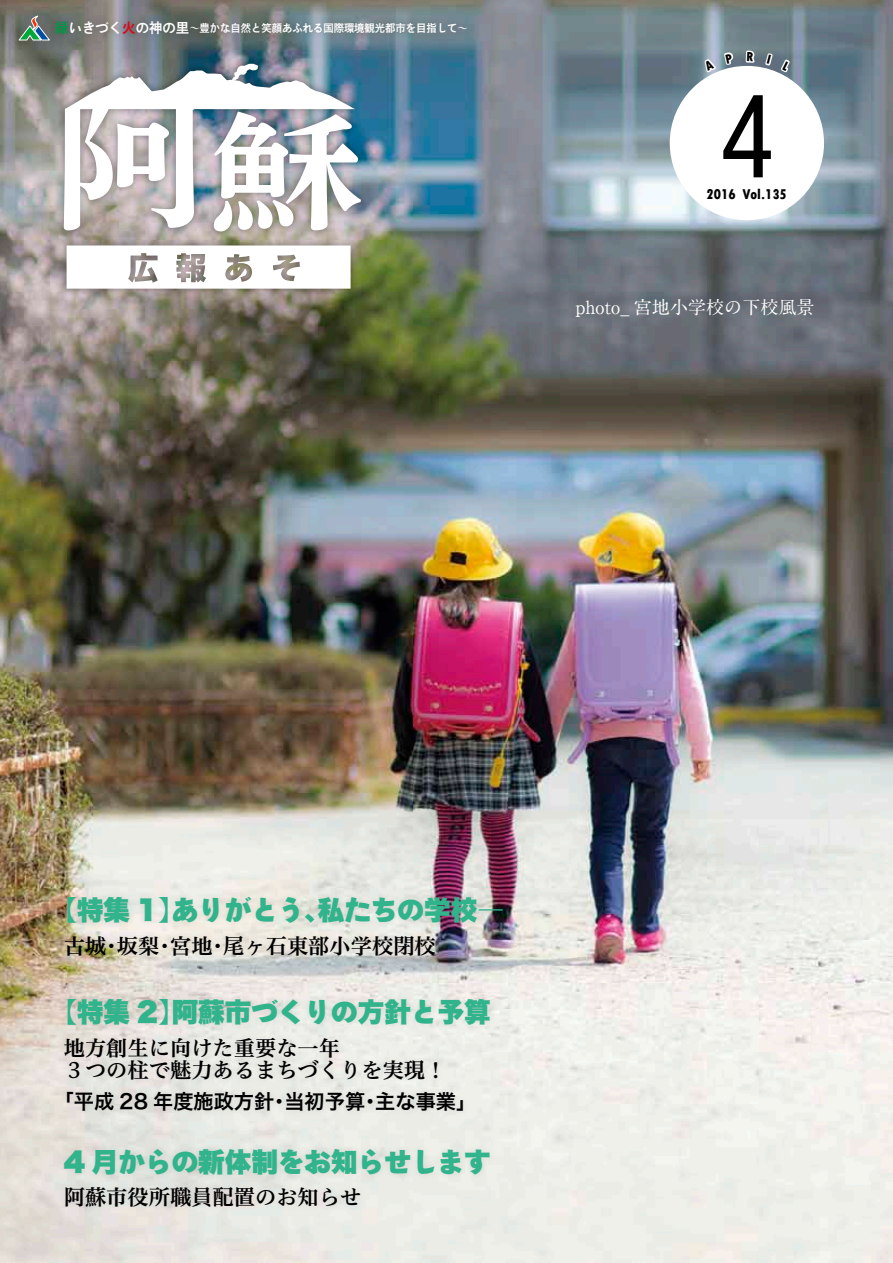
<style>
.page{position:relative;width:893px;height:1263px;background:#fff}
.page>*{position:absolute;margin:0;border:0;box-sizing:border-box;transform-origin:0 0}
.t1{font:104.1px "UD Shin Go C Ofiz Pr 6";color:#000}
.t2{font:26.55px "Hira Sans Old Std W9";color:#31b48b}
.t3{font:21.3px/22.4px "Hiragino UD Serif Std N W6";color:#000}
.t4{font:20.25px "Hira Kaku Pro N W6";color:#000}
.t5{font:700 18px "A1 Mincho Std";color:#fff}
.t6{font:800 condensed 14.85px "Tw Cen";color:#000}
.t7{font:10.65px "Hira Sans Old Std W6";color:#fff}
.s1{font-size:13.8px;color:#009844}
.s2{font-size:13.8px}
.s3{font-size:13.8px;color:#e50011}
</style>
<div class="page">
<img style="left:0;top:0;width:893px;height:1263px">
<div style="left:670px;top:66px;width:154px;height:154px;background:#fff;border-radius:50%"></div>
<svg style="left:18px;top:14px;width:30px;height:27px"></svg>
<div style="left:48px;top:14px;width:425px;height:29px;background:#000;opacity:.25"></div>
<div style="left:56px;top:56px;width:312px;height:241px;background:#000;opacity:.41"></div>
<img style="left:64px;top:64px;width:297px;height:167px">
<svg style="left:67px;top:245px;width:284px;height:44px"></svg>
<div style="left:58px;top:889px;width:452px;height:74px;background:#000;opacity:.1"></div>
<div style="left:57px;top:991px;width:441px;height:128px;background:#000;opacity:.1"></div>
<div style="left:56px;top:1141px;width:442px;height:74px;background:#000;opacity:.1"></div>
<svg style="left:703px;top:50px;width:33px;height:25px"></svg>
<svg style="left:744px;top:0;width:13px;height:64px"></svg>
<svg style="left:763px;top:51px;width:29px;height:24px"></svg>
<p class="t7" style="left:55px;top:20px;width:414px"><span class="s1">緑</span><span class="s2">いきづく</span><span class="s3">火</span><span class="s2">の神の里</span>～豊かな自然と笑顔あふれる国際環境観光都市を目指して～</p>
<h1 class="t1" style="left:721px;top:56px;width:54px">4</h1>
<p class="t6" style="left:742px;top:186px;width:46px">Vol.135</p>
<p class="t6" style="left:706px;top:186px;width:31px">2016</p>
<p class="t5" style="left:575px;top:293px;width:241px">photo_ 宮地小学校の下校風景</p>
<p class="t2" style="left:50px;top:895px;width:455px">【特集 1】ありがとう、私たちの学校―</p>
<p class="t3" style="left:64px;top:933px;width:374px">古城・坂梨・宮地・尾ヶ石東部小学校閉校</p>
<p class="t2" style="left:50px;top:997px;width:442px">【特集 2】阿蘇市づくりの方針と予算</p>
<p class="t3" style="left:64px;top:1036px;width:384px">地方創生に向けた重要な一年<br>３つの柱で魅力あるまちづくりを実現！</p>
<p class="t4" style="left:54px;top:1083px;width:424px">「平成 28 年度施政方針・当初予算・主な事業」</p>
<p class="t2" style="left:64px;top:1147px;width:428px">4 月からの新体制をお知らせします</p>
<p class="t3" style="left:64px;top:1185px;width:299px">阿蘇市役所職員配置のお知らせ</p>
</div>
